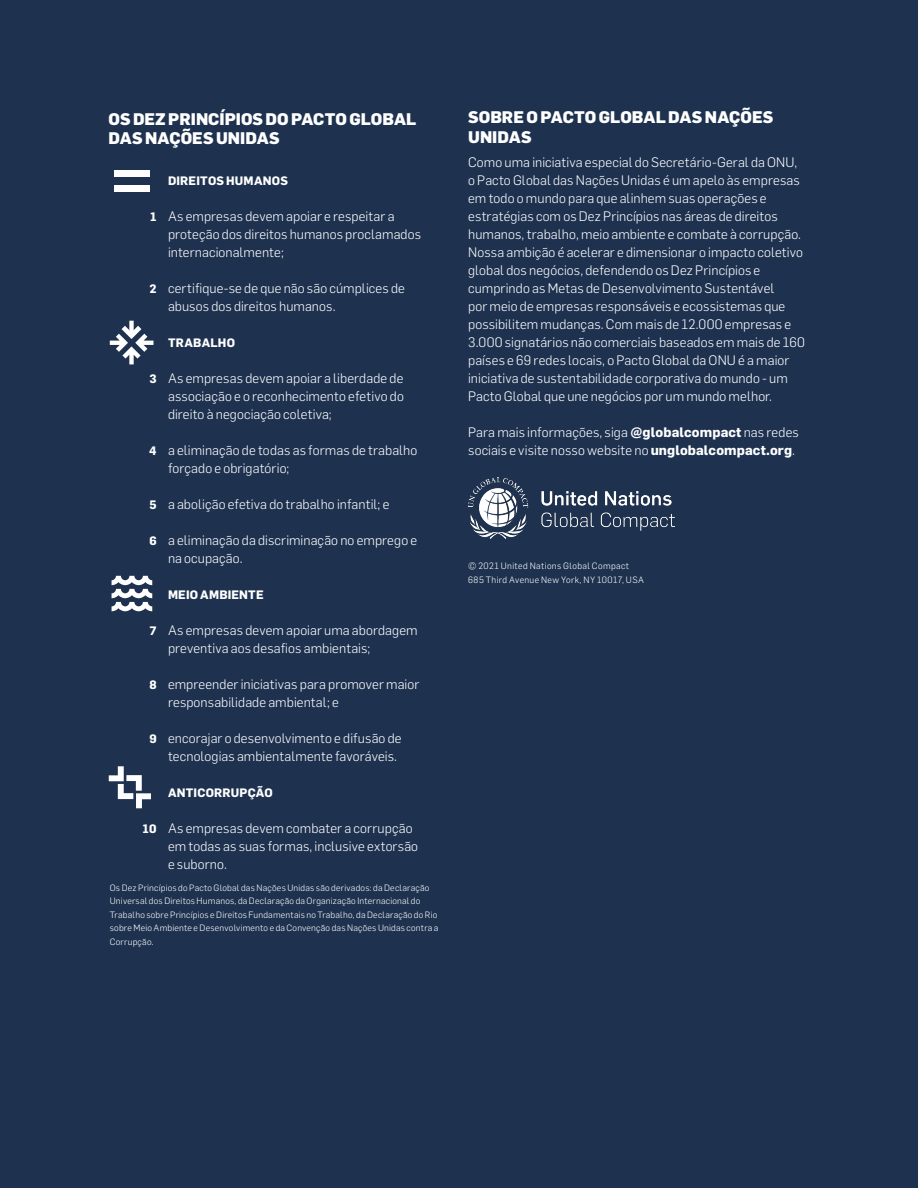
<style>
.page{position:relative;width:918px;height:1188px;background:#1e3250}
.page>*{position:absolute;margin:0;border:0;box-sizing:border-box;transform-origin:0 0}
.t1{font:800 16.5px/19.5px "Flama";color:#fff}
.t2{font:300 13.5px/18px "Flama";letter-spacing:.01em;color:#fff}
.t3{font:700 12px "Flama";letter-spacing:.015em;color:#fff}
.t4{font:300 9px/13.5px "Flama";letter-spacing:.025em;color:#fff}
.t5{font:300 9px "Flama";letter-spacing:.045em;color:#fff}
.s1{font-weight:700}
</style>
<div class="page">
<svg style="left:109px;top:766px;width:42px;height:42px"></svg>
<svg style="left:110px;top:321px;width:43px;height:43px"></svg>
<svg style="left:112px;top:576px;width:40px;height:35px"></svg>
<div style="left:114px;top:170px;width:36px;height:7px;background:#fff"></div>
<div style="left:114px;top:185px;width:36px;height:7px;background:#fff"></div>
<img style="left:468px;top:478px;width:206px;height:61px">
<p class="t1" style="left:109px;top:108px;width:309px">OS DEZ PRINCÍPIOS DO PACTO GLOBAL<br>DAS NAÇÕES UNIDAS</p>
<p class="t3" style="left:168px;top:174px;width:121px">DIREITOS HUMANOS</p>
<p class="t2" style="left:168px;top:207px;width:255px">As empresas devem apoiar e respeitar a proteção dos direitos humanos proclamados internacionalmente;</p>
<p class="t2" style="left:168px;top:279px;width:239px">certifique-se de que não são cúmplices de abusos dos direitos humanos.</p>
<p class="t3" style="left:168px;top:336px;width:69px">TRABALHO</p>
<p class="t2" style="left:168px;top:369px;width:237px;text-align:justify">As empresas devem apoiar a liberdade de associação e o reconhecimento efetivo do direito à negociação coletiva;</p>
<p class="t2" style="left:168px;top:441px;width:251px">a eliminação de todas as formas de trabalho forçado e obrigatório;</p>
<p class="t2" style="left:168px;top:495px;width:223px">a abolição efetiva do trabalho infantil; e</p>
<p class="t2" style="left:168px;top:531px;width:251px">a eliminação da discriminação no emprego e na ocupação.</p>
<p class="t3" style="left:168px;top:588px;width:97px">MEIO AMBIENTE</p>
<p class="t2" style="left:168px;top:621px;width:251px">As empresas devem apoiar uma abordagem preventiva aos desafios ambientais;</p>
<p class="t2" style="left:168px;top:675px;width:253px">empreender iniciativas para promover maior responsabilidade ambiental; e</p>
<p class="t2" style="left:168px;top:729px;width:235px">encorajar o desenvolvimento e difusão de tecnologias ambientalmente favoráveis.</p>
<p class="t3" style="left:168px;top:786px;width:106px">ANTICORRUPÇÃO</p>
<p class="t2" style="left:168px;top:819px;width:252px">As empresas devem combater a corrupção em todas as suas formas, inclusive extorsão e suborno.</p>
<p class="t4" style="left:110px;top:880px;width:330px">Os Dez Princípios do Pacto Global das Nações Unidas são derivados: da Declaração Universal dos Direitos Humanos, da Declaração da Organização Internacional do Trabalho sobre Princípios e Direitos Fundamentais no Trabalho, da Declaração do Rio sobre Meio Ambiente e Desenvolvimento e da Convenção das Nações Unidas contra a Corrupção.</p>
<p class="t3" style="left:150px;top:210px;width:8px">1</p>
<p class="t3" style="left:150px;top:282px;width:9px">2</p>
<p class="t3" style="left:149px;top:372px;width:9px">3</p>
<p class="t3" style="left:149px;top:444px;width:9px">4</p>
<p class="t3" style="left:150px;top:498px;width:9px">5</p>
<p class="t3" style="left:149px;top:534px;width:9px">6</p>
<p class="t3" style="left:150px;top:624px;width:9px">7</p>
<p class="t3" style="left:149px;top:678px;width:9px">8</p>
<p class="t3" style="left:149px;top:732px;width:9px">9</p>
<p class="t3" style="left:143px;top:822px;width:16px">10</p>
<p class="t1" style="left:468px;top:106px;width:307px">SOBRE O PACTO GLOBAL DAS NAÇÕES<br>UNIDAS</p>
<p class="t2" style="left:468px;top:153px;width:338px">Como uma iniciativa especial do Secretário-Geral da ONU, o Pacto Global das Nações Unidas é um apelo às empresas em todo o mundo para que alinhem suas operações e estratégias com os Dez Princípios nas áreas de direitos humanos, trabalho, meio ambiente e combate à corrupção.<br>Nossa ambição é acelerar e dimensionar o impacto coletivo global dos negócios, defendendo os Dez Princípios e cumprindo as Metas de Desenvolvimento Sustentável<br>por meio de empresas responsáveis e ecossistemas que possibilitem mudanças. Com mais de 12.000 empresas e 3.000 signatários não comerciais baseados em mais de 160 países e 69 redes locais, o Pacto Global da ONU é a maior iniciativa de sustentabilidade corporativa do mundo - um Pacto Global que une negócios por um mundo melhor.</p>
<p class="t2" style="left:468px;top:423px;width:332px">Para mais informações, siga <span class="s1">@globalcompact</span> nas redes sociais e visite nosso website no <span class="s1">unglobalcompact.org</span>.</p>
<p class="t5" style="left:468px;top:560px;width:162px">© 2021 United Nations Global Compact</p>
<p class="t5" style="left:468px;top:573px;width:177px">685 Third Avenue New York, NY 10017, USA</p>
</div>
